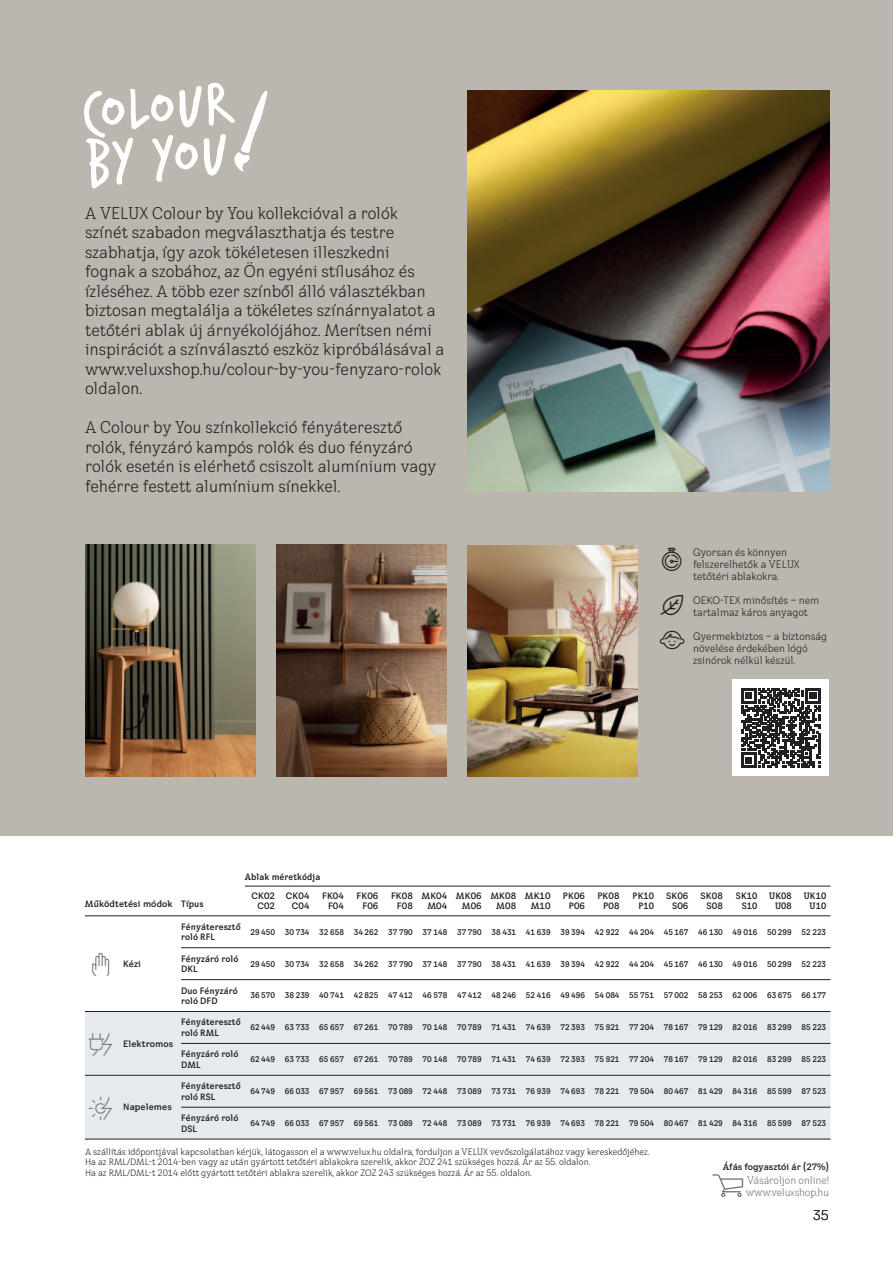
<style>
.page{position:relative;width:893px;height:1263px;background:#fff}
.page>*{position:absolute;margin:0;border:0;box-sizing:border-box;transform-origin:0 0}
.t1{font:37.5px "VELUXICONHS";color:#231f20}
.t2{font:36px "VELUXICONHS";color:#767778}
.t3{font:36px "VELUXICONHS";color:#231f20}
.t4{font:34.5px "VELUXICONHS";color:#231f20}
.t5{font:condensed 16.5px/19.5px "VELUX Transform";color:#231f20}
.t6{font:13.5px "VELUX Transform";color:#231f20}
.t7{font:condensed 10.5px/12px "VELUX Transform";color:#231f20}
.t8{font:condensed 10.5px/12px "VELUX Transform";letter-spacing:-.02em;color:#767778}
.t9{font:condensed 9px/10.5px "VELUX Transform";color:#231f20}
.t10{font:700 condensed 9px/10.5px "VELUX Transform";letter-spacing:.01em;color:#231f20}
.t11{font:700 9px/10.5px "VELUX Transform";letter-spacing:.01em;color:#231f20;text-align:right}
.t12{font:700 condensed 7.95px "VELUX Transform";color:#231f20}
.s1{font-stretch:condensed}
</style>
<div class="page">
<div style="left:0;top:0;width:893px;height:835px;background:#bbb6ae"></div>
<img style="left:85px;top:545px;width:170px;height:231px">
<img style="left:468px;top:90px;width:361px;height:402px">
<img style="left:276px;top:545px;width:170px;height:231px">
<img style="left:468px;top:545px;width:170px;height:231px">
<svg style="left:712px;top:1174px;width:31px;height:23px"></svg>
<svg style="left:84px;top:82px;width:183px;height:106px"></svg>
<div style="left:733px;top:680px;width:96px;height:96px;background:#fff"></div>
<svg style="left:741px;top:688px;width:80px;height:79px"></svg>
<svg style="left:85px;top:885px;width:745px;height:96px"></svg>
<div style="left:85px;top:1012px;width:745px;height:127px;background:#e5eaef"></div>
<hr style="left:85px;top:915px;width:160px;height:1px;background:#231f20">
<hr style="left:245px;top:1075px;width:585px;height:1px;background:#231f20">
<hr style="left:624px;top:886px;width:34px;height:1px;background:#231f20">
<hr style="left:727px;top:886px;width:103px;height:1px;background:#231f20">
<hr style="left:624px;top:915px;width:34px;height:1px;background:#231f20">
<hr style="left:727px;top:915px;width:103px;height:1px;background:#231f20">
<hr style="left:85px;top:1075px;width:160px;height:1px;background:#231f20">
<hr style="left:123px;top:1011px;width:122px;height:1px;background:#231f20">
<hr style="left:85px;top:1011px;width:38px;height:1px;background:#231f20">
<hr style="left:245px;top:1011px;width:585px;height:1px;background:#231f20">
<hr style="left:245px;top:886px;width:379px;height:1px;background:#231f20">
<hr style="left:658px;top:886px;width:69px;height:1px;background:#231f20">
<hr style="left:245px;top:915px;width:379px;height:1px;background:#231f20">
<hr style="left:658px;top:915px;width:69px;height:1px;background:#231f20">
<hr style="left:181px;top:947px;width:649px;height:1px;background:#231f20">
<hr style="left:181px;top:979px;width:649px;height:1px;background:#231f20">
<hr style="left:181px;top:1043px;width:649px;height:1px;background:#231f20">
<hr style="left:181px;top:1107px;width:649px;height:1px;background:#231f20">
<hr style="left:85px;top:1139px;width:745px;height:1px;background:#231f20">
<p class="t5" style="left:85px;top:205px;width:361px">A VELUX Colour by You kollekcióval a rolók színét szabadon megválaszthatja és testre szabhatja, így azok tökéletesen illeszkedni<br>fognak a szobához, az Ön egyéni stílusához és ízléséhez. A több ezer színből álló választékban biztosan megtalálja a tökéletes színárnyalatot a tetőtéri ablak új árnyékolójához. Merítsen némi inspirációt a színválasztó eszköz kipróbálásával a www.veluxshop.hu/colour-by-you-fenyzaro-rolok oldalon.</p>
<h3 class="t5" style="left:85px;top:419px;width:353px">A Colour by You színkollekció fényáteresztő rolók, fényzáró kampós rolók és duo fényzáró rolók esetén is elérhető csiszolt alumínium vagy fehérre festett alumínium sínekkel.</h3>
<h2 class="t3" style="left:659px;top:539px;width:27px">Z</h2>
<h3 class="t4" style="left:659px;top:585px;width:28px">:</h3>
<h1 class="t1" style="left:659px;top:618px;width:28px">(</h1>
<h3 class="t7" style="left:693px;top:547px;width:108px">Gyorsan és könnyen felszerelhetők a VELUX tetőtéri ablakokra.</h3>
<h3 class="t7" style="left:693px;top:595px;width:128px">OEKO-TEX minősítés – nem tartalmaz káros anyagot</h3>
<h3 class="t7" style="left:693px;top:631px;width:136px">Gyermekbiztos – a biztonság növelése érdekében lógó zsinórok nélkül készül.</h3>
<p class="t11" style="left:85px;top:900px;width:120px">Működtetési módok <span class="s1">Típus</span></p>
<p class="t10" style="left:245px;top:872px;width:77px">Ablak méretkódja</p>
<p class="t11" style="left:252px;top:891px;width:25px">CK02<br>C02</p>
<p class="t11" style="left:286px;top:891px;width:25px">CK04<br>C04</p>
<p class="t11" style="left:322px;top:891px;width:23px">FK04<br>F04</p>
<p class="t11" style="left:357px;top:891px;width:23px">FK06<br>F06</p>
<p class="t11" style="left:391px;top:891px;width:23px">FK08<br>F08</p>
<p class="t11" style="left:421px;top:891px;width:27px">MK04<br>M04</p>
<p class="t11" style="left:456px;top:891px;width:27px">MK06<br>M06</p>
<p class="t11" style="left:490px;top:891px;width:27px">MK08<br>M08</p>
<p class="t11" style="left:525px;top:891px;width:27px">MK10<br>M10</p>
<p class="t11" style="left:563px;top:891px;width:24px">PK06<br>P06</p>
<p class="t11" style="left:597px;top:891px;width:24px">PK08<br>P08</p>
<p class="t10" style="left:633px;top:891px;width:23px;text-align:right">PK10<br>P10</p>
<p class="t11" style="left:666px;top:891px;width:24px">SK06<br>S06</p>
<p class="t11" style="left:701px;top:891px;width:24px">SK08<br>S08</p>
<p class="t10" style="left:736px;top:891px;width:23px;text-align:right">SK10<br>S10</p>
<p class="t10" style="left:769px;top:891px;width:24px;text-align:right">UK08<br>U08</p>
<p class="t10" style="left:804px;top:891px;width:24px;text-align:right">UK10<br>U10</p>
<h2 class="t2" style="left:88px;top:944px;width:27px">ö</h2>
<p class="t11" style="left:123px;top:959px;width:19px">Kézi</p>
<h2 class="t2" style="left:88px;top:1023px;width:27px">w</h2>
<p class="t11" style="left:123px;top:1039px;width:52px">Elektromos</p>
<h2 class="t2" style="left:88px;top:1087px;width:27px">u</h2>
<p class="t11" style="left:123px;top:1103px;width:50px">Napelemes</p>
<p class="t10" style="left:181px;top:922px;width:61px">Fényáteresztő roló RFL</p>
<p class="t12" style="left:250px;top:929px;width:577px">29 450 30 734 32 658 34 262 37 790 37 148 37 790 38 431 41 639 39 394 42 922 44 204 45 167 46 130 49 016 50 299 52 223</p>
<p class="t10" style="left:181px;top:954px;width:59px">Fényzáró roló<br>DKL</p>
<p class="t12" style="left:250px;top:961px;width:577px">29 450 30 734 32 658 34 262 37 790 37 148 37 790 38 431 41 639 39 394 42 922 44 204 45 167 46 130 49 016 50 299 52 223</p>
<p class="t10" style="left:181px;top:986px;width:58px">Duo Fényzáró roló DFD</p>
<p class="t12" style="left:250px;top:993px;width:577px">36 570 38 239 40 741 42 825 47 412 46 578 47 412 48 246 52 416 49 496 54 084 55 751 57 002 58 253 62 006 63 675 66 177</p>
<p class="t10" style="left:181px;top:1018px;width:61px">Fényáteresztő roló RML</p>
<p class="t12" style="left:250px;top:1024px;width:577px">62 449 63 733 65 657 67 261 70 789 70 148 70 789 71 431 74 639 72 393 75 921 77 204 78 167 79 129 82 016 83 299 85 223</p>
<p class="t10" style="left:181px;top:1050px;width:59px">Fényzáró roló<br>DML</p>
<p class="t12" style="left:250px;top:1056px;width:577px">62 449 63 733 65 657 67 261 70 789 70 148 70 789 71 431 74 639 72 393 75 921 77 204 78 167 79 129 82 016 83 299 85 223</p>
<p class="t10" style="left:181px;top:1082px;width:61px">Fényáteresztő roló RSL</p>
<p class="t12" style="left:250px;top:1088px;width:577px">64 749 66 033 67 957 69 561 73 089 72 448 73 089 73 731 76 939 74 693 78 221 79 504 80 467 81 429 84 316 85 599 87 523</p>
<p class="t10" style="left:181px;top:1114px;width:59px">Fényzáró roló<br>DSL</p>
<p class="t12" style="left:250px;top:1120px;width:577px">64 749 66 033 67 957 69 561 73 089 72 448 73 089 73 731 76 939 74 693 78 221 79 504 80 467 81 429 84 316 85 599 87 523</p>
<p class="t9" style="left:85px;top:1147px;width:566px">A szállítás időpontjával kapcsolatban kérjük, látogasson el a www.velux.hu oldalra, forduljon a VELUX vevőszolgálatához vagy kereskedőjéhez.<br>Ha az RML/DML-t 2014-ben vagy az után gyártott tetőtéri ablakokra szerelik, akkor ZOZ 241 szükséges hozzá. Ár az 55. oldalon.<br>Ha az RML/DML-t 2014 előtt gyártott tetőtéri ablakra szerelik, akkor ZOZ 243 szükséges hozzá. Ár az 55. oldalon.</p>
<p class="t11" style="left:723px;top:1162px;width:108px">Áfás fogyasztói ár (27%)</p>
<h3 class="t8" style="left:746px;top:1176px;width:85px">Vásároljon online! www.veluxshop.hu</h3>
<h3 class="t6" style="left:813px;top:1210px;width:18px">35</h3>
</div>
